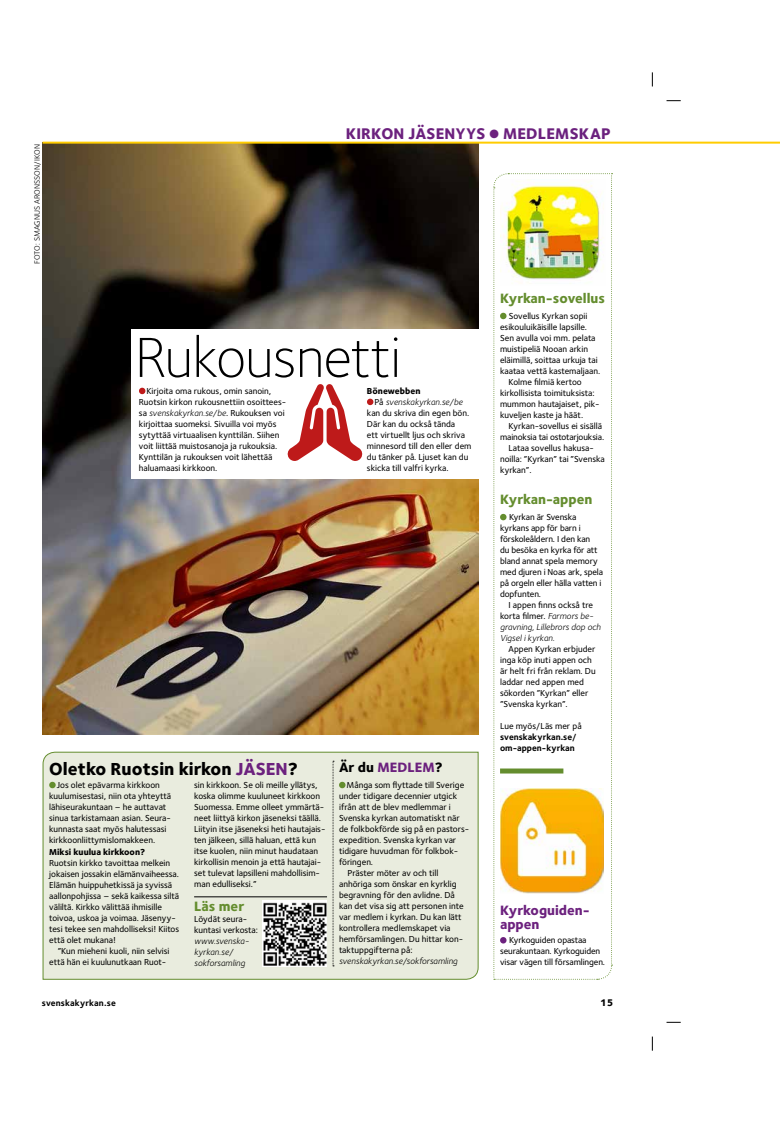
<style>
.page{position:relative;width:780px;height:1123px;background:#fff}
.page>*{position:absolute;margin:0;border:0;box-sizing:border-box;transform-origin:0 0}
.t1{font:300 58.4px "Foundry Sterling";letter-spacing:-.015em;color:#000}
.t2{font:800 18px "Foundry Sterling";color:#000}
.t3{font:800 16px "Foundry Sterling";letter-spacing:.01em;color:#6c217e}
.t4{font:800 14px "Foundry Sterling";color:#648d2e}
.t5{font:800 14px/14px "Foundry Sterling";color:#6c217e}
.t6{font:800 10px "Foundry Sterling";color:#000}
.t7{font:500 9px/11px "Foundry Sterling";color:#000}
.t8{font:italic 9px/11px "Foundry Sterling";color:#000}
.t9{font:700 9px/11px "Foundry Sterling";color:#000}
.t10{font:800 9px "Foundry Sterling";color:#000}
.t11{font:8px "Foundry Sterling";letter-spacing:.01em;color:#000}
.s1{font-weight:400;font-style:italic}
.s2{font-weight:500;font-style:normal}
.s3{color:#6c217e}
.s4{color:#000}
</style>
<div class="page">
<svg style="left:666px;top:100px;width:14px;height:1px"></svg>
<svg style="left:666px;top:1022px;width:14px;height:1px"></svg>
<svg style="left:652px;top:72px;width:1px;height:14px"></svg>
<svg style="left:652px;top:1036px;width:1px;height:14px"></svg>
<img style="left:43px;top:144px;width:435px;height:591px">
<div style="left:132px;top:329px;width:349px;height:149px;background:#fff"></div>
<hr style="left:43px;top:142px;width:737px;height:2px;background:#fc0">
<svg style="left:493px;top:173px;width:119px;height:807px"></svg>
<img style="left:500px;top:180px;width:105px;height:105px">
<div style="left:500px;top:768px;width:63px;height:5px;background:#648d2e"></div>
<img style="left:500px;top:788px;width:104px;height:105px">
<div style="left:42px;top:751px;width:437px;height:229px;background:#e9ecde"></div>
<hr style="left:194px;top:896px;width:133px;height:1px;background:#000">
<svg style="left:139px;top:388px;width:6px;height:6px"></svg>
<svg style="left:288px;top:384px;width:85px;height:77px"></svg>
<svg style="left:333px;top:761px;width:12px;height:205px"></svg>
<img style="left:262px;top:900px;width:65px;height:66px">
<p class="t11" style="left:32px;top:264px;width:121px;rotate:-90deg">FOTO: SMAGNUS ARONSSON/IKON</p>
<h3 class="t3" style="left:346px;top:124px;width:267px">KIRKON JÄSENYYS ● MEDLEMSKAP</h3>
<h1 class="t1" style="left:135px;top:324px;width:268px">Rukousnetti</h1>
<p class="t7" style="left:139px;top:385px;width:149px;text-indent:8px">Kirjoita oma rukous, omin sanoin, Ruotsin kirkon rukousnettiin osoittees&shy;sa <span class="s1">svenskakyrkan.se/be</span>. Rukouksen voi kirjoittaa suomeksi. Sivuilla voi myös sytyttää virtuaalisen kynttilän. Siihen voit liittää muistosanoja ja rukouksia.<br>Kynttilän ja rukouksen voit lähettää haluamaasi kirkkoon.</p>
<p class="t10" style="left:367px;top:385px;width:55px">Bönewebben</p>
<p class="t8" style="left:374px;top:396px;width:90px"><span class="s2">På</span> svenska-kyrkan.se/be</p>
<p class="t7" style="left:367px;top:407px;width:104px">kan du skriva din egen bön.</p>
<p class="t7" style="left:367px;top:418px;width:90px">Där kan du också tända</p>
<p class="t7" style="left:367px;top:429px;width:100px">ett virtuellt ljus och skriva</p>
<p class="t7" style="left:367px;top:440px;width:106px">minnesord till den eller dem</p>
<p class="t7" style="left:367px;top:451px;width:103px">du tänker på. Ljuset kan du</p>
<p class="t7" style="left:367px;top:462px;width:83px">skicka till valfri kyrka.</p>
<h2 class="t2" style="left:49px;top:757px;width:250px">Oletko Ruotsin kirkon <span class="s3">JÄSEN</span>?</h2>
<h3 class="t5" style="left:339px;top:760px;width:105px"><span class="s4">Är du</span> MEDLEM<span class="s4">?</span></h3>
<h3 class="t4" style="left:500px;top:290px;width:106px">Kyrkan-sovellus</h3>
<p class="t7" style="left:508px;top:310px;width:80px">Sovellus Kyrkan sopii</p>
<p class="t7" style="left:500px;top:321px;width:88px">esikouluikäisille lapsille.</p>
<p class="t7" style="left:500px;top:332px;width:97px">Sen avulla voi mm. pelata</p>
<p class="t7" style="left:500px;top:343px;width:89px">muistipeliä Nooan arkin</p>
<p class="t7" style="left:500px;top:354px;width:99px">eläimillä, soittaa urkuja tai</p>
<p class="t7" style="left:500px;top:365px;width:102px">kaataa vettä kastemaljaan.</p>
<p class="t7" style="left:508px;top:376px;width:75px">Kolme filmiä kertoo</p>
<p class="t7" style="left:500px;top:387px;width:96px">kirkollisista toimituksista:</p>
<p class="t7" style="left:500px;top:398px;width:101px">mummon hautajaiset, pik-</p>
<p class="t7" style="left:500px;top:409px;width:85px">kuveljen kaste ja häät.</p>
<p class="t7" style="left:508px;top:420px;width:95px">Kyrkan-sovellus ei sisällä</p>
<p class="t7" style="left:500px;top:431px;width:106px">mainoksia tai ostotarjouksia.</p>
<p class="t7" style="left:508px;top:442px;width:87px">Lataa sovellus hakusa-</p>
<p class="t7" style="left:500px;top:453px;width:106px">noilla: ”Kyrkan” tai ”Svenska</p>
<p class="t7" style="left:500px;top:464px;width:33px">kyrkan”.</p>
<h3 class="t4" style="left:500px;top:491px;width:94px">Kyrkan-appen</h3>
<p class="t7" style="left:500px;top:511px;width:104px;text-indent:9px">Kyrkan är Svenska kyrkans app för barn i förskoleåldern. I den kan<br>du besöka en kyrka för att bland annat spela memory med djuren i Noas ark, spela på orgeln eller hälla vatten i dopfunten.</p>
<p class="t8" style="left:500px;top:599px;width:102px;text-indent:9px"><span class="s2">I appen finns också tre korta filmer.</span> Farmors be&shy;gravning, Lillebrors dop och<br>Vigsel i kyrkan.</p>
<p class="t7" style="left:500px;top:643px;width:97px;text-indent:9px">Appen Kyrkan erbjuder inga köp inuti appen och är helt fri från reklam. Du laddar ned appen med sökorden ”Kyrkan” eller ”Svenska kyrkan”.</p>
<p class="t7" style="left:500px;top:720px;width:83px">Lue myös/Läs mer på</p>
<p class="t9" style="left:500px;top:731px;width:78px">svenskakyrkan.se/ om-appen-kyrkan</p>
<p class="t7" style="left:49px;top:779px;width:123px;text-indent:8px">Jos olet epävarma kirkkoon kuulumisestasi, niin ota yhteyttä lähiseurakuntaan – he auttavat sinua tarkistamaan asian. Seura&shy;kunnasta saat myös halutessasi kirkkoonliittymislomakkeen.</p>
<p class="t10" style="left:49px;top:846px;width:97px">Miksi kuulua kirkkoon?</p>
<p class="t7" style="left:49px;top:857px;width:131px">Ruotsin kirkko tavoittaa melkein jokaisen jossakin elämänvaiheessa.<br>Elämän huippuhetkissä ja syvissä aallonpohjissa – sekä kaikessa siltä väliltä. Kirkko välittää ihmisille toivoa, uskoa ja voimaa. Jäsenyy&shy;tesi tekee sen mahdolliseksi! Kiitos että olet mukana!</p>
<p class="t7" style="left:49px;top:945px;width:122px;text-indent:9px">”Kun mieheni kuoli, niin selvisi että hän ei kuulunutkaan Ruot-</p>
<p class="t7" style="left:194px;top:779px;width:133px">sin kirkkoon. Se oli meille yllätys, koska olimme kuuluneet kirkkoon Suomessa. Emme olleet ymmärtä&shy;neet liittyä kirkon jäseneksi täällä.<br>Liityin itse jäseneksi heti hautajais&shy;ten jälkeen, sillä haluan, että kun itse kuolen, niin minut haudataan kirkollisin menoin ja että hautajai&shy;set tulevat lapsilleni mahdollisim&shy;man edulliseksi.”</p>
<p class="t7" style="left:346px;top:779px;width:119px">Många som flyttade till Sverige</p>
<p class="t7" style="left:339px;top:790px;width:120px">under tidigare decennier utgick</p>
<p class="t7" style="left:339px;top:801px;width:113px">ifrån att de blev medlemmar i</p>
<p class="t7" style="left:339px;top:812px;width:122px">Svenska kyrkan automatiskt när</p>
<p class="t7" style="left:339px;top:823px;width:132px">de folkbokförde sig på en pastors-</p>
<p class="t7" style="left:339px;top:834px;width:119px">expedition. Svenska kyrkan var</p>
<p class="t7" style="left:339px;top:845px;width:119px">tidigare huvudman för folkbok-</p>
<p class="t7" style="left:339px;top:856px;width:36px">föringen.</p>
<p class="t7" style="left:347px;top:867px;width:92px">Präster möter av och till</p>
<p class="t7" style="left:339px;top:878px;width:119px">anhöriga som önskar en kyrklig</p>
<p class="t7" style="left:339px;top:889px;width:117px">begravning för den avlidne. Då</p>
<p class="t7" style="left:339px;top:900px;width:126px">kan det visa sig att personen inte</p>
<p class="t7" style="left:339px;top:911px;width:124px">var medlem i kyrkan. Du kan lätt</p>
<p class="t7" style="left:339px;top:922px;width:113px">kontrollera medlemskapet via</p>
<p class="t7" style="left:339px;top:933px;width:126px">hemförsamlingen. Du hittar kon-</p>
<p class="t7" style="left:339px;top:944px;width:75px">taktuppgifterna på:</p>
<p class="t8" style="left:339px;top:955px;width:120px">svenskakyrkan.se/sokforsamling</p>
<h3 class="t4" style="left:194px;top:897px;width:52px">Läs mer</h3>
<p class="t7" style="left:194px;top:913px;width:65px">Löydät seura&shy;kuntasi verkosta:</p>
<p class="t8" style="left:194px;top:935px;width:56px">www.svenska&shy;kyrkan.se/- sokforsamling</p>
<h3 class="t5" style="left:500px;top:903px;width:91px">Kyrkoguiden&shy;appen</h3>
<p class="t7" style="left:500px;top:934px;width:107px;text-indent:9px">Kyrkoguiden opastaa seurakuntaan. Kyrkoguiden visar vägen till församlingen.</p>
<p class="t9" style="left:42px;top:997px;width:75px">svenskakyrkan.se</p>
<p class="t6" style="left:600px;top:996px;width:15px">15</p>
</div>
